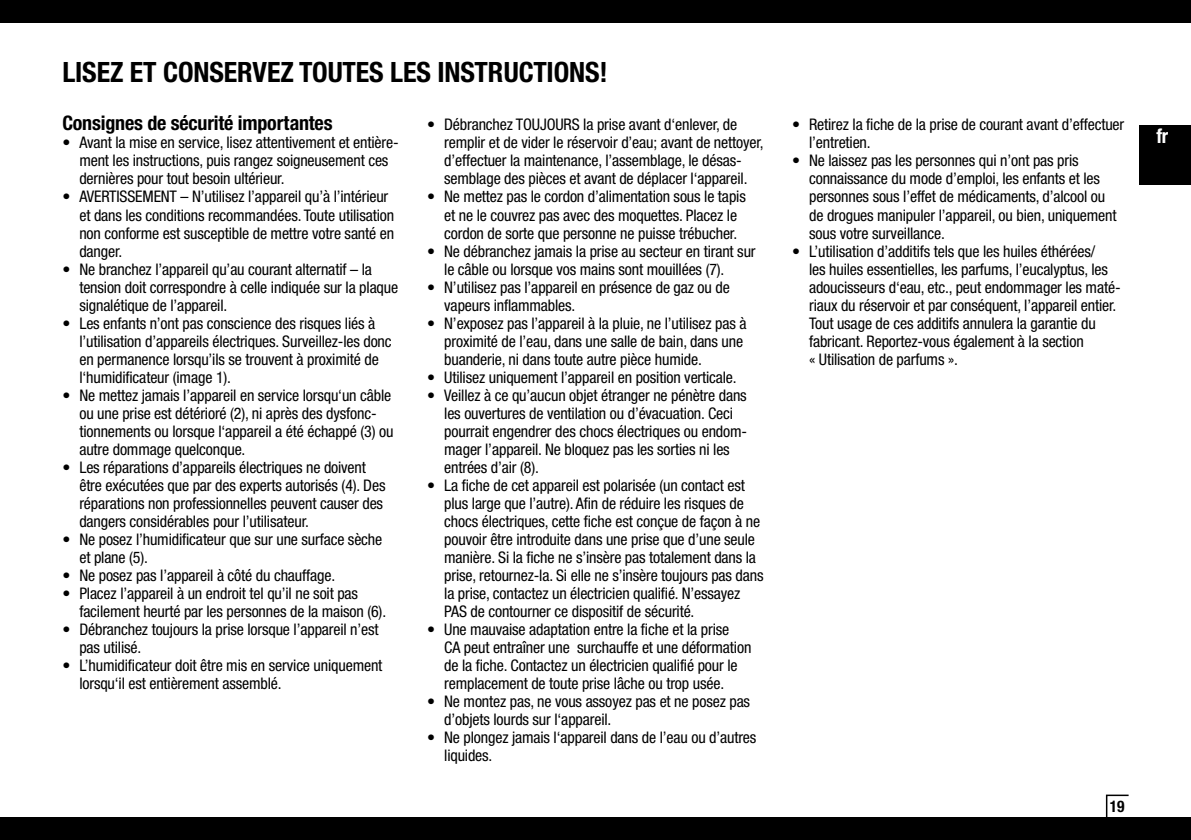
<style>
.page{position:relative;width:1191px;height:840px;background:#fff}
.page>*{position:absolute;margin:0;border:0;box-sizing:border-box;transform-origin:0 0}
.t1{font:700 condensed 28px "Helvetica Neue LTW1 G";letter-spacing:-.005em;color:#000}
.t2{font:700 condensed 20px "Helvetica Neue LTW1 G";letter-spacing:-.01em;color:#000}
.t3{font:700 condensed 20px "Helvetica Neue LTW1 G";color:#fff;scale:.96 1}
.t4{font:condensed 16px/18px "Helvetica Neue LTW1 G";letter-spacing:-.01em;color:#000}
.t5{font:700 condensed 16px "Helvetica Neue LTW1 G";color:#000;scale:.96 1}
</style>
<div class="page">
<div style="left:0;top:0;width:1191px;height:23px;background:#000"></div>
<div style="left:0;top:816px;width:1191px;height:23px;background:#000"></div>
<svg style="left:1105px;top:794px;width:25px;height:23px"></svg>
<div style="left:1140px;top:125px;width:51px;height:59px;background:#000"></div>
<h1 class="t1" style="left:62px;top:56px;width:547px">LISEZ ET CONSERVEZ TOUTES LES INSTRUCTIONS!</h1>
<p class="t2" style="left:62px;top:111px;width:272px">Consignes de sécurité importantes</p>
<p class="t4" style="left:79px;top:134px;width:321px;text-indent:-17px">• Avant la mise en service, lisez attentivement et entière&shy;ment les instructions, puis rangez soigneusement ces dernières pour tout besoin ultérieur.</p>
<p class="t4" style="left:79px;top:188px;width:316px;text-indent:-17px">• AVERTISSEMENT – N’utilisez l’appareil qu’à l’intérieur et dans les conditions recommandées. Toute utilisation non conforme est susceptible de mettre votre santé en danger.</p>
<p class="t4" style="left:79px;top:260px;width:320px;text-indent:-17px">• Ne branchez l’appareil qu’au courant alternatif – la tension doit correspondre à celle indiquée sur la plaque signalétique de l’appareil.</p>
<p class="t4" style="left:79px;top:314px;width:314px;text-indent:-17px">• Les enfants n’ont pas conscience des risques liés à l’utilisation d’appareils électriques. Surveillez-les donc en permanence lorsqu’ils se trouvent à proximité de l‘humidificateur (image 1).</p>
<p class="t4" style="left:79px;top:386px;width:315px;text-indent:-17px">• Ne mettez jamais l’appareil en service lorsqu‘un câble ou une prise est détérioré (2), ni après des dysfonc&shy;tionnements ou lorsque l‘appareil a été échappé (3) ou autre dommage quelconque.</p>
<p class="t4" style="left:79px;top:458px;width:308px;text-indent:-17px">• Les réparations d’appareils électriques ne doivent être exécutées que par des experts autorisés (4). Des réparations non professionnelles peuvent causer des dangers considérables pour l’utilisateur.</p>
<p class="t4" style="left:79px;top:530px;width:304px;text-indent:-17px">• Ne posez l’humidificateur que sur une surface sèche et plane (5).</p>
<p class="t4" style="left:62px;top:566px;width:274px">• Ne posez pas l’appareil à côté du chauffage.</p>
<p class="t4" style="left:79px;top:584px;width:308px;text-indent:-17px">• Placez l’appareil à un endroit tel qu’il ne soit pas facilement heurté par les personnes de la maison (6).</p>
<p class="t4" style="left:79px;top:620px;width:301px;text-indent:-17px">• Débranchez toujours la prise lorsque l’appareil n’est pas utilisé.</p>
<p class="t4" style="left:79px;top:656px;width:304px;text-indent:-17px">• L’humidificateur doit être mis en service uniquement lorsqu‘il est entièrement assemblé.</p>
<p class="t4" style="left:444px;top:116px;width:321px;text-indent:-17px">• Débranchez TOUJOURS la prise avant d‘enlever, de remplir et de vider le réservoir d’eau; avant de nettoyer, d’effectuer la maintenance, l’assemblage, le désas&shy;semblage des pièces et avant de déplacer l‘appareil.</p>
<p class="t4" style="left:427px;top:188px;width:320px;text-align:center">• Ne mettez pas le cordon d’alimentation sous le tapis et ne le couvrez pas avec des moquettes. Placez le cordon de sorte que personne ne puisse trébucher.</p>
<p class="t4" style="left:444px;top:242px;width:313px;text-indent:-17px">• Ne débranchez jamais la prise au secteur en tirant sur le câble ou lorsque vos mains sont mouillées (7).</p>
<p class="t4" style="left:444px;top:278px;width:287px;text-indent:-17px">• N’utilisez pas l’appareil en présence de gaz ou de vapeurs inflammables.</p>
<p class="t4" style="left:444px;top:314px;width:304px;text-indent:-17px">• N’exposez pas l’appareil à la pluie, ne l’utilisez pas à proximité de l’eau, dans une salle de bain, dans une buanderie, ni dans toute autre pièce humide.</p>
<p class="t4" style="left:427px;top:368px;width:311px">• Utilisez uniquement l’appareil en position verticale.</p>
<p class="t4" style="left:444px;top:386px;width:304px;text-indent:-17px">• Veillez à ce qu’aucun objet étranger ne pénètre dans les ouvertures de ventilation ou d’évacuation. Ceci pourrait engendrer des chocs électriques ou endom&shy;mager l’appareil. Ne bloquez pas les sorties ni les entrées d’air (8).</p>
<p class="t4" style="left:444px;top:476px;width:321px;text-indent:-17px">• La fiche de cet appareil est polarisée (un contact est plus large que l’autre). Afin de réduire les risques de chocs électriques, cette fiche est conçue de façon à ne pouvoir être introduite dans une prise que d’une seule manière. Si la fiche ne s’insère pas totalement dans la prise, retournez-la. Si elle ne s’insère toujours pas dans la prise, contactez un électricien qualifié. N’essayez PAS de contourner ce dispositif de sécurité.</p>
<p class="t4" style="left:444px;top:620px;width:309px;text-indent:-17px">• Une mauvaise adaptation entre la fiche et la prise<br>CA peut entraîner une surchauffe et une déformation de la fiche. Contactez un électricien qualifié pour le remplacement de toute prise lâche ou trop usée.</p>
<p class="t4" style="left:444px;top:692px;width:307px;text-indent:-17px">• Ne montez pas, ne vous assoyez pas et ne posez pas d’objets lourds sur l‘appareil.</p>
<p class="t4" style="left:444px;top:728px;width:314px;text-indent:-17px">• Ne plongez jamais l‘appareil dans de l’eau ou d’autres liquides.</p>
<p class="t4" style="left:809px;top:116px;width:317px;text-indent:-17px">• Retirez la fiche de la prise de courant avant d’effectuer l’entretien.</p>
<p class="t4" style="left:809px;top:152px;width:309px;text-indent:-17px">• Ne laissez pas les personnes qui n’ont pas pris connaissance du mode d’emploi, les enfants et les personnes sous l’effet de médicaments, d’alcool ou de drogues manipuler l’appareil, ou bien, uniquement sous votre surveillance.</p>
<p class="t4" style="left:809px;top:242px;width:313px;text-indent:-17px">• L’utilisation d’additifs tels que les huiles éthérées/<br>les huiles essentielles, les parfums, l’eucalyptus, les adoucisseurs d‘eau, etc., peut endommager les maté&shy;riaux du réservoir et par conséquent, l’appareil entier.<br>Tout usage de ces additifs annulera la garantie du fabricant. Reportez-vous également à la section<br>« Utilisation de parfums ».</p>
<p class="t5" style="left:1110px;top:795px;width:17px">19</p>
<p class="t3" style="left:1156px;top:124px;width:14px">fr</p>
</div>
